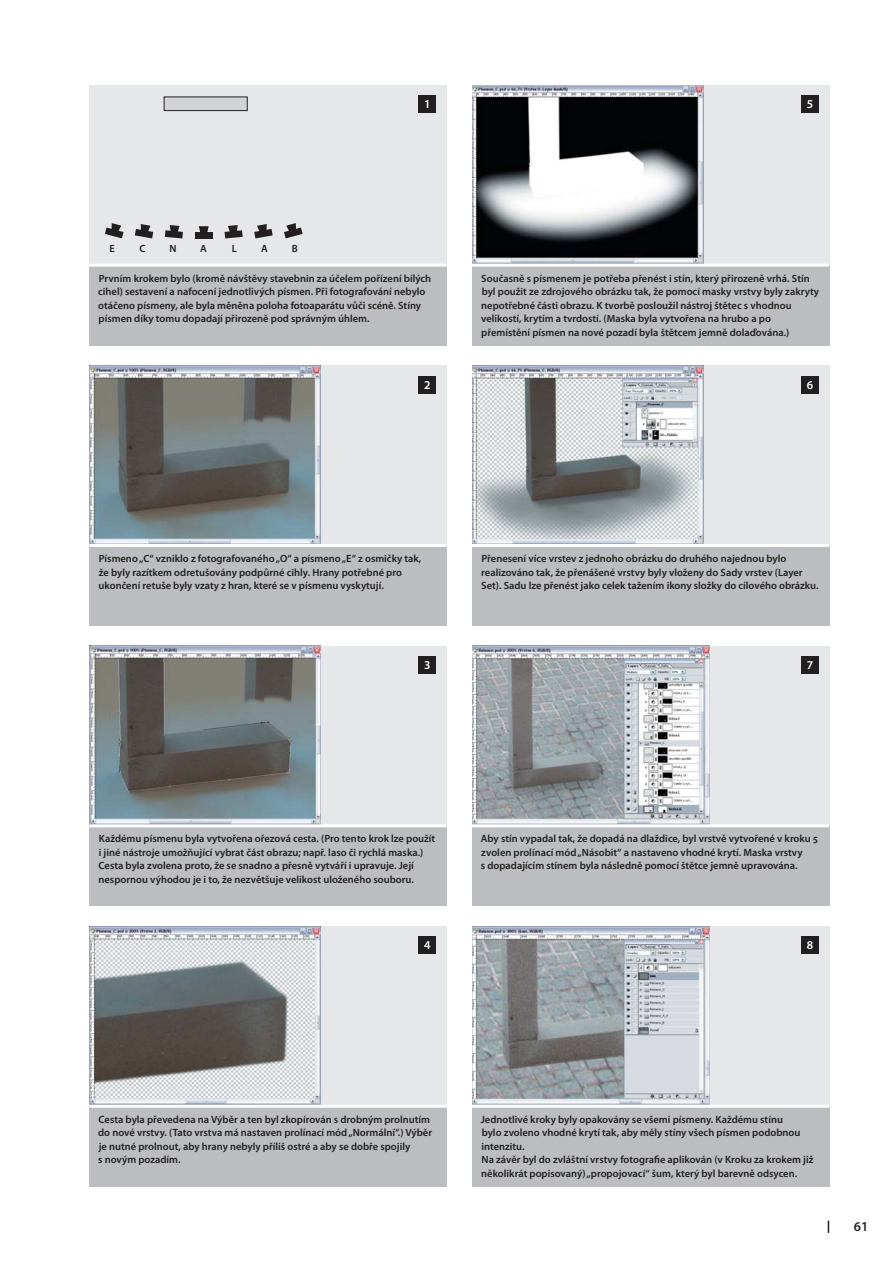
<style>
.page{position:relative;width:893px;height:1263px;background:#fff}
.page>*{position:absolute;margin:0;border:0;box-sizing:border-box;transform-origin:0 0}
.t1{font:600 13.5px "Myriad Pro";color:#231f20}
.t2{font:600 12px "Myriad Pro";color:#fff}
.t3{font:600 10.5px/13.5px "Myriad Pro";color:#231f20}
</style>
<div class="page">
<svg style="left:828px;top:1220px;width:1px;height:13px"></svg>
<div style="left:472px;top:926px;width:357px;height:179px;background:#e6e7e8"></div>
<img style="left:472px;top:926px;width:238px;height:179px">
<div style="left:472px;top:1106px;width:357px;height:81px;background:#bbbdc0"></div>
<div style="left:89px;top:926px;width:357px;height:179px;background:#e6e7e8"></div>
<img style="left:89px;top:926px;width:231px;height:179px">
<div style="left:89px;top:1106px;width:357px;height:81px;background:#bbbdc0"></div>
<div style="left:472px;top:85px;width:357px;height:179px;background:#e6e7e8"></div>
<img style="left:472px;top:85px;width:231px;height:179px">
<div style="left:472px;top:265px;width:357px;height:81px;background:#bbbdc0"></div>
<div style="left:89px;top:85px;width:357px;height:179px;background:#e6e7e8"></div>
<div style="left:164px;top:97px;width:83px;height:14px;background:#d1d3d4"></div>
<div style="left:164px;top:97px;width:83px;height:14px;border:1px solid #231f20"></div>
<svg style="left:284px;top:223px;width:19px;height:15px"></svg>
<svg style="left:254px;top:224px;width:19px;height:14px"></svg>
<svg style="left:225px;top:225px;width:18px;height:13px"></svg>
<div style="left:195px;top:232px;width:18px;height:6px;background:#231f20"></div>
<svg style="left:199px;top:226px;width:10px;height:6px"></svg>
<svg style="left:165px;top:225px;width:18px;height:13px"></svg>
<svg style="left:135px;top:224px;width:18px;height:14px"></svg>
<svg style="left:105px;top:223px;width:19px;height:15px"></svg>
<div style="left:89px;top:265px;width:357px;height:81px;background:#bbbdc0"></div>
<div style="left:472px;top:365px;width:357px;height:179px;background:#e6e7e8"></div>
<img style="left:472px;top:365px;width:231px;height:179px">
<div style="left:472px;top:545px;width:357px;height:81px;background:#bbbdc0"></div>
<div style="left:89px;top:365px;width:357px;height:179px;background:#e6e7e8"></div>
<img style="left:89px;top:365px;width:231px;height:179px">
<div style="left:89px;top:545px;width:357px;height:81px;background:#bbbdc0"></div>
<div style="left:472px;top:646px;width:357px;height:178px;background:#e6e7e8"></div>
<img style="left:472px;top:646px;width:238px;height:178px">
<div style="left:472px;top:825px;width:357px;height:81px;background:#bbbdc0"></div>
<div style="left:89px;top:646px;width:357px;height:178px;background:#e6e7e8"></div>
<img style="left:89px;top:646px;width:231px;height:178px">
<div style="left:89px;top:825px;width:357px;height:81px;background:#bbbdc0"></div>
<hr style="left:472px;top:1105px;width:357px;height:3px;background:#fff">
<hr style="left:89px;top:1105px;width:357px;height:3px;background:#fff">
<hr style="left:472px;top:264px;width:357px;height:3px;background:#fff">
<hr style="left:89px;top:264px;width:357px;height:3px;background:#fff">
<hr style="left:472px;top:544px;width:357px;height:3px;background:#fff">
<hr style="left:89px;top:544px;width:357px;height:3px;background:#fff">
<hr style="left:472px;top:824px;width:357px;height:3px;background:#fff">
<hr style="left:89px;top:824px;width:357px;height:3px;background:#fff">
<div style="left:419px;top:96px;width:17px;height:17px;background:#231f20"></div>
<div style="left:801px;top:96px;width:18px;height:17px;background:#231f20"></div>
<div style="left:419px;top:376px;width:17px;height:17px;background:#231f20"></div>
<div style="left:801px;top:376px;width:18px;height:17px;background:#231f20"></div>
<div style="left:419px;top:656px;width:17px;height:17px;background:#231f20"></div>
<div style="left:801px;top:656px;width:18px;height:17px;background:#231f20"></div>
<div style="left:419px;top:937px;width:17px;height:17px;background:#231f20"></div>
<div style="left:801px;top:937px;width:18px;height:17px;background:#231f20"></div>
<p class="t3" style="left:110px;top:243px;width:7px">E</p>
<p class="t3" style="left:140px;top:243px;width:8px">C</p>
<p class="t3" style="left:170px;top:243px;width:9px">N</p>
<p class="t3" style="left:200px;top:243px;width:8px">A</p>
<p class="t3" style="left:232px;top:243px;width:7px">L</p>
<p class="t3" style="left:261px;top:243px;width:8px">A</p>
<p class="t3" style="left:292px;top:243px;width:8px">B</p>
<p class="t2" style="left:424px;top:100px;width:8px">1</p>
<p class="t2" style="left:807px;top:100px;width:8px">5</p>
<p class="t3" style="left:98px;top:272px;width:334px">Prvním krokem bylo (kromě návštěvy stavebnin za účelem pořízení bílých cihel) sestavení a nafocení jednotlivých písmen. Při fotografování nebylo otáčeno písmeny, ale byla měněna poloha fotoaparátu vůči scéně. Stíny písmen díky tomu dopadají přirozeně pod správným úhlem.</p>
<p class="t3" style="left:481px;top:272px;width:339px">Současně s písmenem je potřeba přenést i stín, který přirozeně vrhá. Stín byl použit ze zdrojového obrázku tak, že pomocí masky vrstvy byly zakryty nepotřebné části obrazu. K tvorbě posloužil nástroj štětec s vhodnou velikostí, krytím a tvrdostí. (Maska byla vytvořena na hrubo a po přemístění písmen na nové pozadí byla štětcem jemně dolaďována.)</p>
<p class="t2" style="left:424px;top:380px;width:8px">2</p>
<p class="t2" style="left:807px;top:380px;width:8px">6</p>
<p class="t3" style="left:99px;top:553px;width:324px">Písmeno „C“ vzniklo z fotografovaného „O“ a písmeno „E“ z osmičky tak, že byly razítkem odretušovány podpůrné cihly. Hrany potřebné pro ukončení retuše byly vzaty z hran, které se v písmenu vyskytují.</p>
<p class="t3" style="left:481px;top:553px;width:339px">Přenesení více vrstev z jednoho obrázku do druhého najednou bylo realizováno tak, že přenášené vrstvy byly vloženy do Sady vrstev (Layer<br>Set). Sadu lze přenést jako celek tažením ikony složky do cílového obrázku.</p>
<p class="t2" style="left:424px;top:660px;width:8px">3</p>
<p class="t2" style="left:807px;top:660px;width:8px">7</p>
<p class="t3" style="left:99px;top:833px;width:338px">Každému písmenu byla vytvořena ořezová cesta. (Pro tento krok lze použít i jiné nástroje umožňující vybrat část obrazu; např. laso či rychlá maska.)<br>Cesta byla zvolena proto, že se snadno a přesně vytváří i upravuje. Její nespornou výhodou je i to, že nezvětšuje velikost uloženého souboru.</p>
<p class="t3" style="left:481px;top:833px;width:338px">Aby stín vypadal tak, že dopadá na dlaždice, byl vrstvě vytvořené v kroku 5 zvolen prolínací mód „Násobit“ a nastaveno vhodné krytí. Maska vrstvy<br>s dopadajícím stínem byla následně pomocí štětce jemně upravována.</p>
<p class="t2" style="left:424px;top:941px;width:8px">4</p>
<p class="t2" style="left:807px;top:941px;width:8px">8</p>
<p class="t3" style="left:98px;top:1113px;width:335px">Cesta byla převedena na Výběr a ten byl zkopírován s drobným prolnutím do nové vrstvy. (Tato vrstva má nastaven prolínací mód „Normální“.) Výběr je nutné prolnout, aby hrany nebyly příliš ostré a aby se dobře spojily<br>s novým pozadím.</p>
<p class="t3" style="left:481px;top:1113px;width:334px">Jednotlivé kroky byly opakovány se všemi písmeny. Každému stínu<br>bylo zvoleno vhodné krytí tak, aby měly stíny všech písmen podobnou intenzitu.<br>Na závěr byl do zvláštní vrstvy fotografie aplikován (v Kroku za krokem již několikrát popisovaný) „propojovací“ šum, který byl barevně odsycen.</p>
<p class="t1" style="left:854px;top:1222px;width:16px">61</p>
</div>
